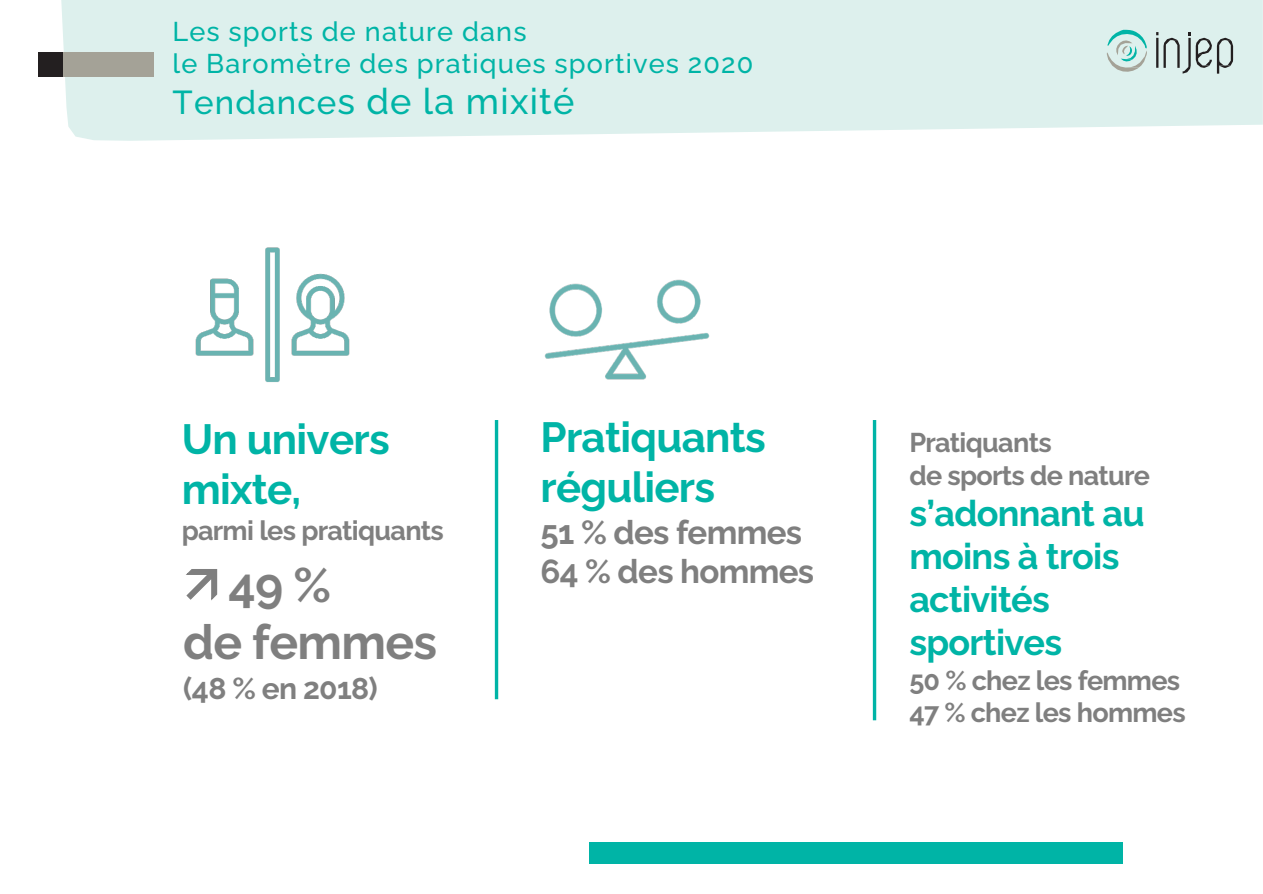
<style>
.page{position:relative;width:1263px;height:894px;background:#fff}
.page>*{position:absolute;margin:0;border:0;box-sizing:border-box;transform-origin:0 0}
.t1{font:700 48px/57.4px "Raleway";letter-spacing:-.015em;color:#7f7f7f}
.t2{font:700 42px/50.4px "Raleway";letter-spacing:-.015em;color:#00b4a6}
.t3{font:700 36px/43.2px "Raleway";letter-spacing:-.02em;color:#00b4a6}
.t4{font:500 36px "Raleway";letter-spacing:.035em;color:#00b4a6}
.t5{font:700 33px/39.6px "Raleway";letter-spacing:-.02em;color:#7f7f7f}
.t6{font:700 30px "Raleway";letter-spacing:-.02em;color:#7f7f7f}
.t7{font:700 27px/32.4px "Raleway";letter-spacing:-.025em;color:#7f7f7f}
.t8{font:500 27px/32.4px "Raleway";letter-spacing:.045em;color:#00b4a6}
.s1{font-size:33px}
</style>
<div class="page">
<div style="left:61px;top:0;width:1202px;height:141px;background:#ddf0ed"></div>
<div style="left:38px;top:52px;width:26px;height:25px;background:#231f20"></div>
<div style="left:64px;top:52px;width:90px;height:25px;background:#a4a297"></div>
<hr style="left:1156px;top:38px;width:2px;height:30px;background:#231f20">
<svg style="left:1164px;top:32px;width:69px;height:42px;background:#b6c4c2"></svg>
<svg style="left:1107px;top:30px;width:40px;height:42px;background:#b6dcd7"></svg>
<div style="left:589px;top:841px;width:533px;height:22px;background:#00b4a6"></div>
<img style="left:195px;top:247px;width:155px;height:135px">
<hr style="left:495px;top:420px;width:3px;height:279px;background:#00b4a6">
<hr style="left:873px;top:420px;width:3px;height:300px;background:#00b4a6">
<img style="left:544px;top:279px;width:166px;height:101px">
<p class="t8" style="left:172px;top:12px;width:582px">Les sports de nature dans<br>le Baromètre des pratiques sportives 2020</p>
<p class="t4" style="left:172px;top:73px;width:403px"><span class="s1">Tendance</span>s de la mixité</p>
<p class="t2" style="left:182px;top:409px;width:210px">Un univers mixte,</p>
<p class="t7" style="left:182px;top:511px;width:264px">parmi les pratiquants</p>
<p class="t1" style="left:183px;top:551px;width:255px;text-indent:45px">49 %<br>de femmes</p>
<p class="t6" style="left:183px;top:665px;width:196px">(48 % en 2018)</p>
<p class="t2" style="left:541px;top:407px;width:227px">Pratiquants réguliers</p>
<p class="t5" style="left:541px;top:509px;width:275px">51 % des femmes<br>64 % des hommes</p>
<p class="t7" style="left:909px;top:423px;width:242px">Pratiquants<br>de sports de nature</p>
<p class="t3" style="left:909px;top:487px;width:237px">s’adonnant au moins à trois activités sportives</p>
<p class="t7" style="left:909px;top:661px;width:278px">50 % chez les femmes<br>47 % chez les hommes</p>
</div>
